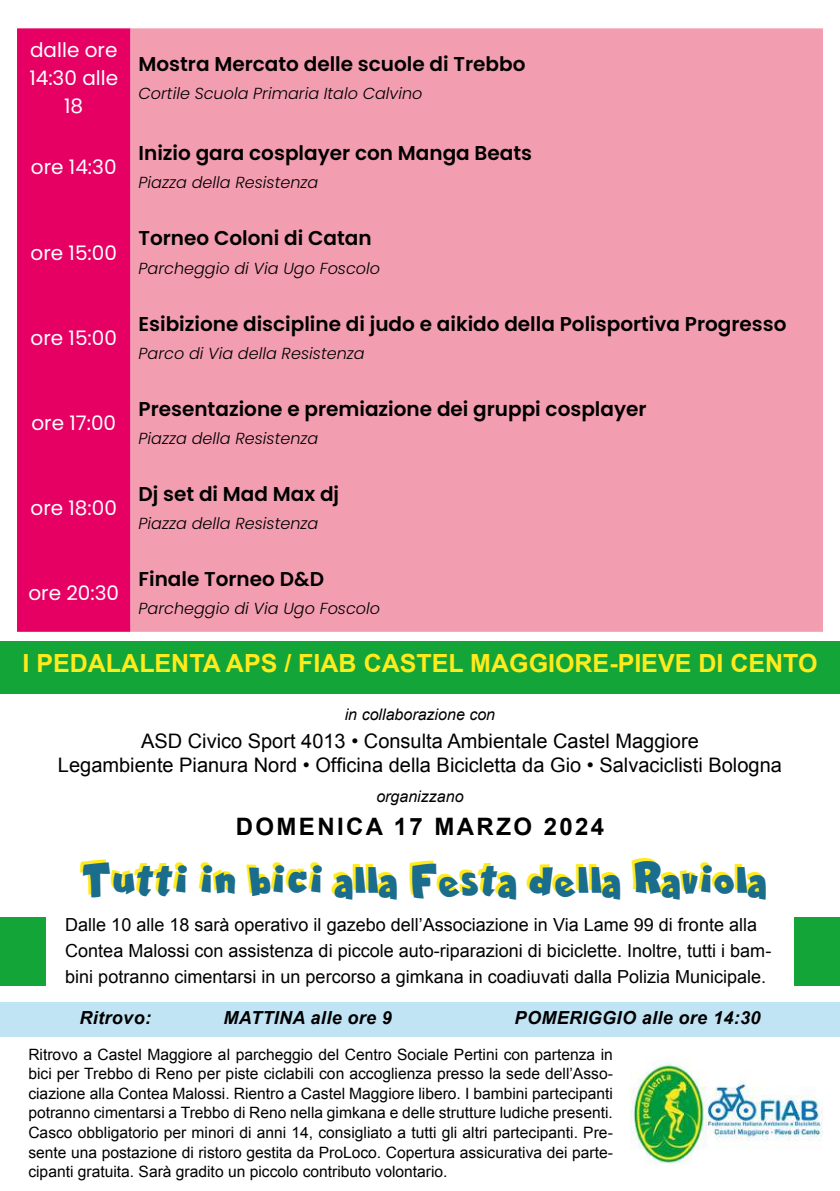
<style>
.page{position:relative;width:840px;height:1191px;background:#fff}
.page>*{position:absolute;margin:0;border:0;box-sizing:border-box;transform-origin:0 0}
.t1{font:44px "Comica BD Bold";color:#1a6d8c}
.t2{font:700 25px "Arial";color:#ffea1c}
.t3{font:700 24px "Arial";letter-spacing:.1em;color:#000}
.t4{font:600 20px "Poppins";color:#000}
.t5{font:20px/24px "Arial";color:#000;text-align:center}
.t6{font:20px/28px "Poppins";color:#fff;text-align:center}
.t7{font:18px/26px "Arial";color:#000}
.t8{font:italic 700 18px "Arial";letter-spacing:.02em;color:#000}
.t9{font:italic 300 16px "Poppins";color:#000}
.t10{font:italic 16px "Arial";color:#000}
.t11{font:15.6px/19.6px "Arial";color:#000;text-align:justify}
</style>
<div class="page">
<div style="left:17px;top:28px;width:113px;height:604px;background:#e60064"></div>
<div style="left:130px;top:28px;width:692px;height:604px;background:#f39db0"></div>
<img style="left:630px;top:1060px;width:192px;height:104px">
<div style="left:0;top:641px;width:839px;height:52px;background:#13a538"></div>
<div style="left:0;top:917px;width:45px;height:68px;background:#13a538"></div>
<div style="left:794px;top:917px;width:45px;height:68px;background:#13a538"></div>
<div style="left:0;top:1002px;width:839px;height:34px;background:#c1e4f5"></div>
<p class="t6" style="left:29px;top:36px;width:90px">dalle ore<br>14:30 alle<br>18</p>
<p class="t6" style="left:31px;top:153px;width:87px">ore 14:30</p>
<p class="t6" style="left:31px;top:239px;width:88px">ore 15:00</p>
<p class="t6" style="left:31px;top:324px;width:88px">ore 15:00</p>
<p class="t6" style="left:31px;top:409px;width:86px">ore 17:00</p>
<p class="t6" style="left:31px;top:494px;width:88px">ore 18:00</p>
<p class="t4" style="left:138px;top:53px;width:388px">Mostra Mercato delle scuole di Trebbo</p>
<p class="t9" style="left:138px;top:84px;width:285px">Cortile Scuola Primaria Italo Calvino</p>
<p class="t4" style="left:138px;top:142px;width:395px">Inizio gara cosplayer con Manga Beats</p>
<p class="t9" style="left:138px;top:173px;width:181px">Piazza della Resistenza</p>
<p class="t4" style="left:138px;top:227px;width:234px">Torneo Coloni di Catan</p>
<p class="t9" style="left:138px;top:259px;width:243px">Parcheggio di Via Ugo Foscolo</p>
<p class="t4" style="left:138px;top:312px;width:649px">Esibizione discipline di judo e aikido della Polisportiva Progresso</p>
<p class="t9" style="left:138px;top:344px;width:227px">Parco di Via della Resistenza</p>
<p class="t4" style="left:138px;top:397px;width:509px">Presentazione e premiazione dei gruppi cosplayer</p>
<p class="t9" style="left:138px;top:429px;width:181px">Piazza della Resistenza</p>
<p class="t4" style="left:138px;top:482px;width:202px">Dj set di Mad Max dj</p>
<p class="t9" style="left:138px;top:514px;width:181px">Piazza della Resistenza</p>
<p class="t4" style="left:138px;top:567px;width:187px">Finale Torneo D&amp;D</p>
<p class="t9" style="left:138px;top:599px;width:243px">Parcheggio di Via Ugo Foscolo</p>
<h2 class="t2" style="left:23px;top:647px;width:796px">I PEDALALENTA APS / FIAB CASTEL MAGGIORE-PIEVE DI CENTO</h2>
<p class="t6" style="left:28px;top:579px;width:92px">ore 20:30</p>
<p class="t10" style="left:344px;top:703px;width:152px">in collaborazione con</p>
<p class="t5" style="left:58px;top:729px;width:725px">ASD Civico Sport 4013 • Consulta Ambientale Castel Maggiore<br>Legambiente Pianura Nord • Officina della Bicicletta da Gio • Salvaciclisti Bologna</p>
<p class="t10" style="left:376px;top:785px;width:89px">organizzano</p>
<h3 class="t3" style="left:235px;top:810px;width:370px">DOMENICA 17 MARZO 2024</h3>
<h1 class="t1" style="left:79px;top:854px;width:688px">Tutti in bici alla Festa della Raviola</h1>
<p class="t7" style="left:65px;top:911px;width:707px">Dalle 10 alle 18 sarà operativo il gazebo dell’Associazione in Via Lame 99 di fronte alla<br>Contea Malossi con assistenza di piccole auto-riparazioni di biciclette. Inoltre, tutti i bam&shy;bini potranno cimentarsi in un percorso a gimkana in coadiuvati dalla Polizia Municipale.</p>
<p class="t8" style="left:79px;top:1006px;width:73px">Ritrovo:</p>
<p class="t8" style="left:223px;top:1006px;width:170px">MATTINA alle ore 9</p>
<p class="t8" style="left:514px;top:1006px;width:247px">POMERIGGIO alle ore 14:30</p>
<p class="t11" style="left:28px;top:1044px;width:585px">Ritrovo a Castel Maggiore al parcheggio del Centro Sociale Pertini con partenza in bici per Trebbo di Reno per piste ciclabili con accoglienza presso la sede dell’Asso&shy;ciazione alla Contea Malossi. Rientro a Castel Maggiore libero. I bambini partecipanti potranno cimentarsi a Trebbo di Reno nella gimkana e delle strutture ludiche presenti.<br>Casco obbligatorio per minori di anni 14, consigliato a tutti gli altri partecipanti. Pre&shy;sente una postazione di ristoro gestita da ProLoco. Copertura assicurativa dei parte&shy;cipanti gratuita. Sarà gradito un piccolo contributo volontario.</p>
</div>
